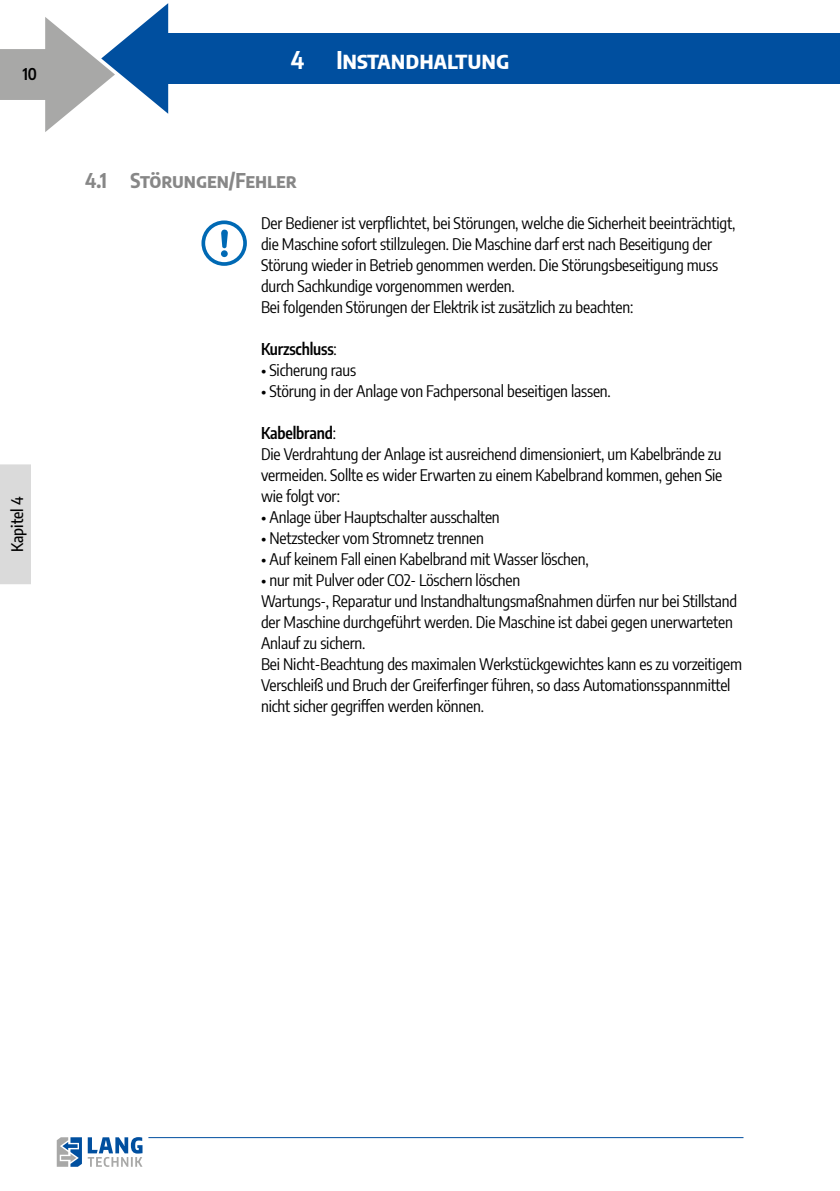
<style>
.page{position:relative;width:840px;height:1191px;background:#fff}
.page>*{position:absolute;margin:0;border:0;box-sizing:border-box;transform-origin:0 0}
.t1{font:700 24px "Encode Sans Condensed";color:#fff}
.t2{font:700 20px "Encode Sans Condensed";color:#878787}
.t3{font:16px/21px "Encode Sans Condensed";letter-spacing:-.01em;color:#000}
.t4{font:600 16px "Encode Sans Condensed";letter-spacing:-.01em;color:#000}
.t5{font:500 16px "Encode Sans Condensed";color:#000}
.s1{font-weight:400}
.s2{font-weight:600}
</style>
<div class="page">
<div style="left:162px;top:33px;width:677px;height:51px;background:#004f9f"></div>
<svg style="left:0;top:3px;width:169px;height:129px"></svg>
<hr style="left:148px;top:1137px;width:595px;height:1px;background:#004f9f">
<svg style="left:88px;top:1137px;width:54px;height:29px"></svg>
<svg style="left:57px;top:1137px;width:25px;height:29px"></svg>
<div style="left:0;top:63px;width:57px;height:21px;background:#a8a8a7"></div>
<div style="left:0;top:464px;width:31px;height:121px;background:#dadada"></div>
<hr style="left:0;top:584px;width:31px;height:1px;background:#fff">
<svg style="left:201px;top:220px;width:46px;height:46px"></svg>
<p class="t4" style="left:23px;top:62px;width:16px">10</p>
<p class="t5" style="left:6px;top:552px;width:57px;rotate:-90deg">Kapitel 4</p>
<h1 class="t1" style="left:291px;top:42px;width:15px">4</h1>
<h1 class="t1" style="left:336px;top:42px;width:174px">Instandhaltung</h1>
<p class="t2" style="left:85px;top:166px;width:213px">4.1 Störungen/Fehler</p>
<p class="t3" style="left:261px;top:212px;width:475px">Der Bediener ist verpflichtet, bei Störungen, welche die Sicherheit beeinträchtigt, die Maschine sofort stillzulegen. Die Maschine darf erst nach Beseitigung der Störung wieder in Betrieb genommen werden. Die Störungsbeseitigung muss durch Sachkundige vorgenommen werden.<br>Bei folgenden Störungen der Elektrik ist zusätzlich zu beachten:</p>
<p class="t4" style="left:261px;top:337px;width:77px">Kurzschluss<span class="s1">:</span></p>
<p class="t3" style="left:261px;top:358px;width:96px">• Sicherung raus</p>
<p class="t3" style="left:261px;top:379px;width:351px">• Störung in der Anlage von Fachpersonal beseitigen lassen.</p>
<p class="t3" style="left:261px;top:421px;width:462px"><span class="s2">Kabelbrand</span>:<br>Die Verdrahtung der Anlage ist ausreichend dimensioniert, um Kabelbrände zu vermeiden. Sollte es wider Erwarten zu einem Kabelbrand kommen, gehen Sie wie folgt vor:</p>
<p class="t3" style="left:261px;top:505px;width:240px">• Anlage über Hauptschalter ausschalten</p>
<p class="t3" style="left:261px;top:526px;width:224px">• Netzstecker vom Stromnetz trennen</p>
<p class="t3" style="left:261px;top:547px;width:329px">• Auf keinem Fall einen Kabelbrand mit Wasser löschen,</p>
<p class="t3" style="left:261px;top:568px;width:482px">• nur mit Pulver oder CO2- Löschern löschen<br>Wartungs-, Reparatur und Instandhaltungsmaßnahmen dürfen nur bei Stillstand der Maschine durchgeführt werden. Die Maschine ist dabei gegen unerwarteten Anlauf zu sichern.<br>Bei Nicht-Beachtung des maximalen Werkstückgewichtes kann es zu vorzeitigem Verschleiß und Bruch der Greiferfinger führen, so dass Automationsspannmittel nicht sicher gegriffen werden können.</p>
</div>
